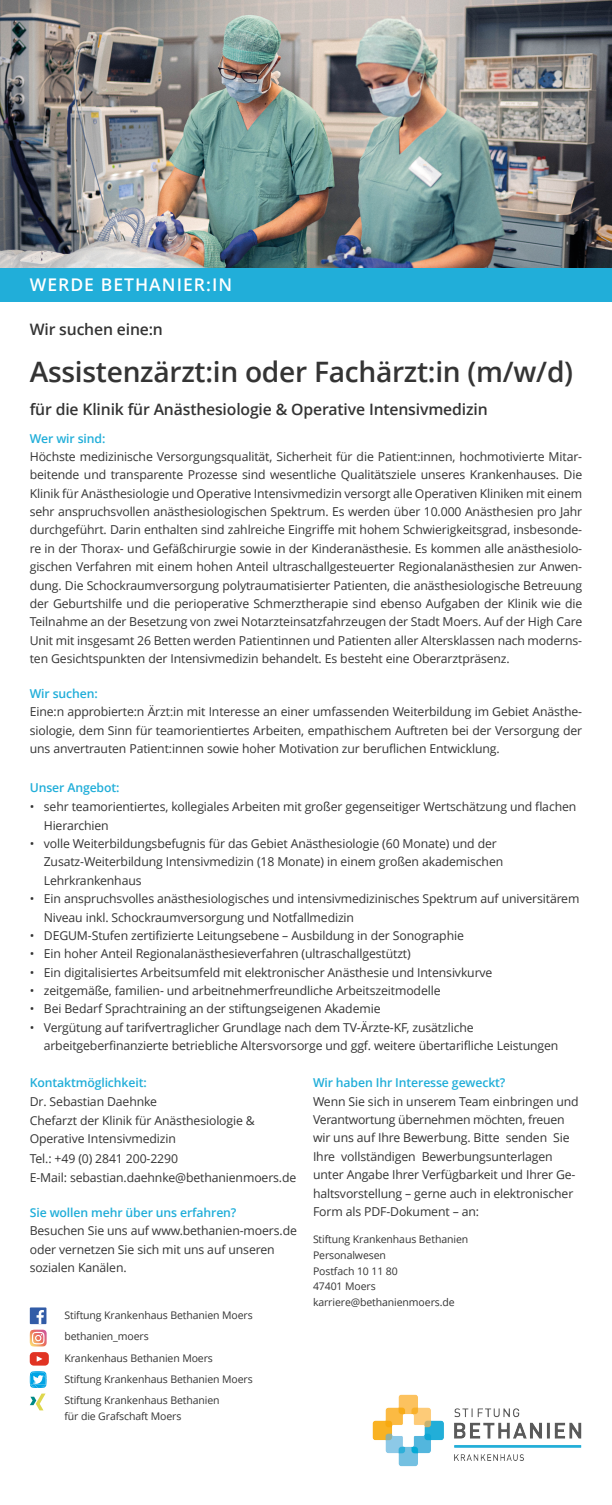
<style>
.page{position:relative;width:612px;height:1505px;background:#fff}
.page>*{position:absolute;margin:0;border:0;box-sizing:border-box;transform-origin:0 0}
.t1{font:600 28.14px "Open Sans";letter-spacing:-.01em;color:#343434}
.t2{font:600 17.5px "Open Sans";letter-spacing:.06em;color:#fff}
.t3{font:600 15.75px "Open Sans";letter-spacing:-.01em;color:#343434}
.t4{font:12.25px/18.4px "Open Sans";letter-spacing:-.01em;color:#343434}
.t5{font:600 12.25px "Open Sans";letter-spacing:-.01em;color:#21aed9}
.t6{font:10.5px/21.3px "Open Sans";letter-spacing:-.01em;color:#343434}
</style>
<div class="page">
<img style="left:372px;top:1394px;width:210px;height:73px">
<div style="left:0;top:267px;width:612px;height:35px;background:#21aed9"></div>
<img style="left:0;top:0;width:612px;height:267px">
<svg style="left:30px;top:1394px;width:16px;height:16px"></svg>
<div style="left:30px;top:1307px;width:16px;height:17px;background:#325ca7"></div>
<svg style="left:37px;top:1310px;width:7px;height:14px"></svg>
<svg style="left:30px;top:1330px;width:19px;height:58px"></svg>
<h2 class="t2" style="left:30px;top:273px;width:204px">WERDE BETHANIER:IN</h2>
<p class="t3" style="left:30px;top:319px;width:135px">Wir suchen eine:n</p>
<h1 class="t1" style="left:30px;top:353px;width:545px">Assistenzärzt:in oder Fachärzt:in (m/w/d)</h1>
<p class="t3" style="left:30px;top:398px;width:459px">für die Klinik für Anästhesiologie &amp; Operative Intensivmedizin</p>
<p class="t5" style="left:30px;top:430px;width:77px">Wer wir sind:</p>
<p class="t4" style="left:30px;top:447px;width:554px;text-align:justify">Höchste medizinische Versorgungsqualität, Sicherheit für die Patient:innen, hochmotivierte Mitar&shy;beitende und transparente Prozesse sind wesentliche Qualitätsziele unseres Krankenhauses. Die Klinik für Anästhesiologie und Operative Intensivmedizin versorgt alle Operativen Kliniken mit einem sehr anspruchsvollen anästhesiologischen Spektrum. Es werden über 10.000 Anästhesien pro Jahr durchgeführt. Darin enthalten sind zahlreiche Eingriffe mit hohem Schwierigkeitsgrad, insbesonde&shy;re in der Thorax- und Gefäßchirurgie sowie in der Kinderanästhesie. Es kommen alle anästhesiolo&shy;gischen Verfahren mit einem hohen Anteil ultraschallgesteuerter Regionalanästhesien zur Anwen&shy;dung. Die Schockraumversorgung polytraumatisierter Patienten, die anästhesiologische Betreuung der Geburtshilfe und die perioperative Schmerztherapie sind ebenso Aufgaben der Klinik wie die Teilnahme an der Besetzung von zwei Notarzteinsatzfahrzeugen der Stadt Moers. Auf der High Care Unit mit insgesamt 26 Betten werden Patientinnen und Patienten aller Altersklassen nach moderns&shy;ten Gesichtspunkten der Intensivmedizin behandelt. Es besteht eine Oberarztpräsenz.</p>
<p class="t5" style="left:30px;top:685px;width:70px">Wir suchen:</p>
<p class="t4" style="left:30px;top:703px;width:554px;text-align:justify">Eine:n approbierte:n Ärzt:in mit Interesse an einer umfassenden Weiterbildung im Gebiet Anästhe&shy;siologie, dem Sinn für teamorientiertes Arbeiten, empathischem Auftreten bei der Versorgung der uns anvertrauten Patient:innen sowie hoher Motivation zur beruflichen Entwicklung.</p>
<p class="t5" style="left:30px;top:779px;width:91px">Unser Angebot:</p>
<p class="t4" style="left:44px;top:797px;width:534px;text-indent:-14px">• sehr teamorientiertes, kollegiales Arbeiten mit großer gegenseitiger Wertschätzung und flachen<br>Hierarchien</p>
<p class="t4" style="left:44px;top:834px;width:461px;text-indent:-14px">• volle Weiterbildungsbefugnis für das Gebiet Anästhesiologie (60 Monate) und der<br>Zusatz-Weiterbildung Intensivmedizin (18 Monate) in einem großen akademischen<br>Lehrkrankenhaus</p>
<p class="t4" style="left:44px;top:889px;width:537px;text-indent:-14px">• Ein anspruchsvolles anästhesiologisches und intensivmedizinisches Spektrum auf universitärem<br>Niveau inkl. Schockraumversorgung und Notfallmedizin</p>
<p class="t4" style="left:30px;top:926px;width:436px">• DEGUM-Stufen zertifizierte Leitungsebene – Ausbildung in der Sonographie</p>
<p class="t4" style="left:30px;top:944px;width:382px">• Ein hoher Anteil Regionalanästhesieverfahren (ultraschallgestützt)</p>
<p class="t4" style="left:30px;top:963px;width:464px">• Ein digitalisiertes Arbeitsumfeld mit elektronischer Anästhesie und Intensivkurve</p>
<p class="t4" style="left:30px;top:981px;width:412px">• zeitgemäße, familien- und arbeitnehmerfreundliche Arbeitszeitmodelle</p>
<p class="t4" style="left:30px;top:999px;width:352px">• Bei Bedarf Sprachtraining an der stiftungseigenen Akademie</p>
<p class="t4" style="left:44px;top:1018px;width:516px;text-indent:-14px">• Vergütung auf tarifvertraglicher Grundlage nach dem TV-Ärzte-KF, zusätzliche arbeitgeberfinanzierte betriebliche Altersvorsorge und ggf. weitere übertarifliche Leistungen</p>
<p class="t5" style="left:30px;top:1075px;width:118px">Kontaktmöglichkeit:</p>
<p class="t4" style="left:30px;top:1091px;width:268px;line-height:19.1px">Dr. Sebastian Daehnke<br>Chefarzt der Klinik für Anästhesiologie &amp; Operative Intensivmedizin<br>Tel.: +49 (0) 2841 200-2290<br>E-Mail: sebastian.daehnke@bethanienmoers.de</p>
<p class="t5" style="left:313px;top:1075px;width:194px">Wir haben Ihr Interesse geweckt?</p>
<p class="t4" style="left:313px;top:1092px;width:267px">Wenn Sie sich in unserem Team einbringen und Verantwortung übernehmen möchten, freuen wir uns auf Ihre Bewerbung. Bitte senden Sie Ihre vollständigen Bewerbungsunterlagen unter Angabe Ihrer Verfügbarkeit und Ihrer Ge&shy;haltsvorstellung – gerne auch in elektronischer</p>
<p class="t5" style="left:30px;top:1204px;width:208px">Sie wollen mehr über uns erfahren?</p>
<p class="t4" style="left:313px;top:1202px;width:168px">Form als PDF-Dokument – an:</p>
<p class="t4" style="left:30px;top:1221px;width:269px">Besuchen Sie uns auf www.bethanien-moers.de oder vernetzen Sie sich mit uns auf unseren sozialen Kanälen.</p>
<p class="t6" style="left:313px;top:1231px;width:157px;line-height:15.7px">Stiftung Krankenhaus Bethanien<br>Personalwesen<br>Postfach 10 11 80<br>47401 Moers karriere@bethanienmoers.de</p>
<p class="t6" style="left:64px;top:1304px;width:190px">Stiftung Krankenhaus Bethanien Moers bethanien_moers<br>Krankenhaus Bethanien Moers<br>Stiftung Krankenhaus Bethanien Moers<br>Stiftung Krankenhaus Bethanien</p>
<p class="t6" style="left:64px;top:1405px;width:118px">für die Grafschaft Moers</p>
</div>
